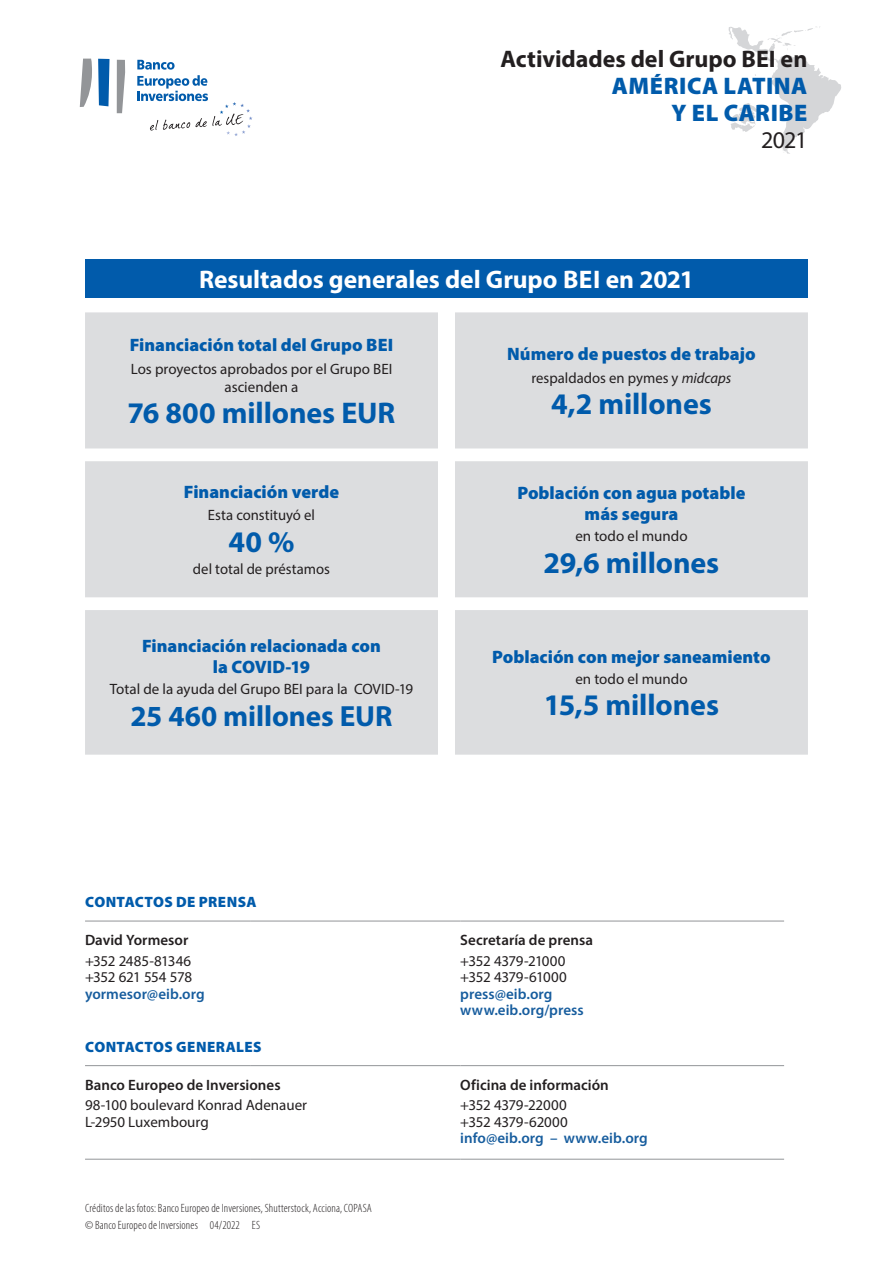
<style>
.page{position:relative;width:893px;height:1263px;background:#fff}
.page>*{position:absolute;margin:0;border:0;box-sizing:border-box;transform-origin:0 0}
.TEXTE_TABLEAU{font:700 30px "Myriad Pro";letter-spacing:-.005em;color:#015bab}
.TITRE_TABLEAU_BLEU{font:700 30px "Myriad Pro";letter-spacing:-.005em;color:#015bab}
.TITRE_TABLEAU_BLEU-2{font:700 29.25px "Myriad Pro";letter-spacing:-.005em;color:#015bab}
.TITRE_TABLEAU_BLANC{font:700 25.5px "Myriad Pro";color:#fff}
._01_GROS_TITRE_EIB_G{font:700 24px "Myriad Pro";color:#231f20}
._01_GROS_TITRE_PAYS{font:900 24px "Myriad Pro";letter-spacing:.025em;color:#015bab}
._01_GROS_TITRE_PAYS-2{font:24px "Myriad Pro";color:#231f20}
.TITRE_TABLEAU_BLEU-3{font:900 18px/21px "Myriad Pro";color:#015bab;text-align:center}
.TEXTE_CONTACT{font:15px "Myriad Pro";letter-spacing:-.01em;color:#231f20}
.TEXTE_TABLEAU-2{font:15px/18px "Myriad Pro";color:#231f20;text-align:center}
.TITRE_CONTACT{font:600 15px "Myriad Pro";color:#231f20}
.TEXTE_CONTACT-2{font:600 15px "Myriad Pro";letter-spacing:.005em;color:#175d9e}
.TITRE_TABLEAU_BLEU-4{font:15px "Myriad Pro";color:#231f20}
.TITRE_PRESS_GENERAL{font:900 15px "Myriad Pro";letter-spacing:.02em;color:#015bab}
.TEXTE_CREDITS{font:300 condensed 12px "Myriad Pro";letter-spacing:.01em;color:#231f20}
.s1{font-style:italic}
</style>
<div class="page">
<svg style="left:728px;top:26px;width:113px;height:128px"></svg>
<svg style="left:80px;top:59px;width:12px;height:48px"></svg>
<svg style="left:98px;top:59px;width:12px;height:47px"></svg>
<svg style="left:117px;top:60px;width:8px;height:53px"></svg>
<svg style="left:137px;top:60px;width:115px;height:76px"></svg>
<hr style="left:85px;top:921px;width:166px;height:1px;background:#939598">
<hr style="left:251px;top:921px;width:209px;height:1px;background:#939598">
<hr style="left:460px;top:921px;width:324px;height:1px;background:#939598">
<hr style="left:85px;top:1065px;width:166px;height:1px;background:#939598">
<hr style="left:251px;top:1065px;width:209px;height:1px;background:#939598">
<hr style="left:460px;top:1065px;width:324px;height:1px;background:#939598">
<hr style="left:85px;top:1159px;width:166px;height:1px;background:#939598">
<hr style="left:251px;top:1159px;width:209px;height:1px;background:#939598">
<hr style="left:460px;top:1159px;width:324px;height:1px;background:#939598">
<div style="left:85px;top:259px;width:723px;height:39px;background:#015bab"></div>
<svg style="left:85px;top:312px;width:723px;height:443px;background:#dedfe1"></svg>
<p class="_01_GROS_TITRE_EIB_G" style="left:501px;top:43px;width:308px">Actividades del Grupo BEI en</p>
<p class="_01_GROS_TITRE_PAYS" style="left:612px;top:70px;width:197px">AMÉRICA LATINA</p>
<p class="_01_GROS_TITRE_PAYS" style="left:671px;top:97px;width:137px">Y EL CARIBE</p>
<p class="_01_GROS_TITRE_PAYS-2" style="left:761px;top:125px;width:48px">2021</p>
<p class="TITRE_TABLEAU_BLANC" style="left:199px;top:263px;width:496px">Resultados generales del Grupo BEI en 2021</p>
<p class="TITRE_TABLEAU_BLEU-3" style="left:130px;top:334px;width:265px">Financiación total del Grupo BEI</p>
<p class="TEXTE_TABLEAU-2" style="left:131px;top:359px;width:263px">Los proyectos aprobados por el Grupo BEI ascienden a</p>
<p class="TEXTE_TABLEAU" style="left:128px;top:393px;width:269px">76 800 millones EUR</p>
<p class="TITRE_TABLEAU_BLEU-3" style="left:184px;top:481px;width:157px">Financiación verde</p>
<p class="TEXTE_TABLEAU-2" style="left:208px;top:506px;width:109px">Esta constituyó el</p>
<p class="TITRE_TABLEAU_BLEU" style="left:229px;top:522px;width:67px">40 %</p>
<p class="TEXTE_TABLEAU-2" style="left:193px;top:560px;width:139px">del total de préstamos</p>
<p class="TITRE_TABLEAU_BLEU-3" style="left:142px;top:635px;width:240px">Financiación relacionada con la COVID-19</p>
<p class="TITRE_TABLEAU_BLEU-4" style="left:110px;top:680px;width:305px">Total de la ayuda del Grupo BEI para la COVID-19</p>
<p class="TITRE_TABLEAU_BLEU-2" style="left:130px;top:697px;width:264px">25 460 millones EUR</p>
<p class="TITRE_TABLEAU_BLEU-3" style="left:507px;top:343px;width:250px">Número de puestos de trabajo</p>
<p class="TEXTE_TABLEAU-2" style="left:531px;top:368px;width:201px">respaldados en pymes y <span class="s1">midcaps</span></p>
<p class="TEXTE_TABLEAU" style="left:551px;top:384px;width:162px">4,2 millones</p>
<p class="TITRE_TABLEAU_BLEU-3" style="left:517px;top:482px;width:230px">Población con agua potable más segura</p>
<p class="TITRE_TABLEAU_BLEU-4" style="left:575px;top:527px;width:114px">en todo el mundo</p>
<p class="TITRE_TABLEAU_BLEU" style="left:544px;top:543px;width:177px">29,6 millones</p>
<p class="TITRE_TABLEAU_BLEU-3" style="left:492px;top:646px;width:280px">Población con mejor saneamiento</p>
<p class="TITRE_TABLEAU_BLEU-4" style="left:575px;top:670px;width:114px">en todo el mundo</p>
<p class="TITRE_TABLEAU_BLEU" style="left:544px;top:686px;width:177px">15,5 millones</p>
<p class="TITRE_PRESS_GENERAL" style="left:85px;top:892px;width:173px">CONTACTOS DE PRENSA</p>
<p class="TITRE_CONTACT" style="left:85px;top:930px;width:105px">David Yormesor</p>
<p class="TEXTE_CONTACT" style="left:85px;top:951px;width:108px">+352 2485-81346</p>
<p class="TEXTE_CONTACT" style="left:85px;top:968px;width:109px">+352 621 554 578</p>
<p class="TEXTE_CONTACT-2" style="left:85px;top:984px;width:121px">yormesor@eib.org</p>
<p class="TITRE_PRESS_GENERAL" style="left:85px;top:1037px;width:178px">CONTACTOS GENERALES</p>
<p class="TITRE_CONTACT" style="left:85px;top:1075px;width:197px">Banco Europeo de Inversiones</p>
<p class="TEXTE_CONTACT" style="left:85px;top:1096px;width:224px">98-100 boulevard Konrad Adenauer</p>
<p class="TEXTE_CONTACT" style="left:85px;top:1112px;width:125px">L-2950 Luxembourg</p>
<p class="TEXTE_CREDITS" style="left:85px;top:1201px;width:288px">Créditos de las fotos: Banco Europeo de Inversiones, Shutterstock, Acciona, COPASA</p>
<p class="TEXTE_CREDITS" style="left:85px;top:1218px;width:177px">© Banco Europeo de Inversiones 04/2022 ES</p>
<p class="TITRE_CONTACT" style="left:460px;top:930px;width:134px">Secretaría de prensa</p>
<p class="TEXTE_CONTACT" style="left:460px;top:951px;width:107px">+352 4379-21000</p>
<p class="TEXTE_CONTACT" style="left:460px;top:968px;width:108px">+352 4379-61000</p>
<p class="TEXTE_CONTACT-2" style="left:460px;top:984px;width:94px">press@eib.org</p>
<p class="TEXTE_CONTACT-2" style="left:460px;top:1001px;width:125px">www.eib.org/press</p>
<p class="TITRE_CONTACT" style="left:460px;top:1075px;width:150px">Oficina de información</p>
<p class="TEXTE_CONTACT" style="left:460px;top:1096px;width:108px">+352 4379-22000</p>
<p class="TEXTE_CONTACT" style="left:460px;top:1112px;width:109px">+352 4379-62000</p>
<p class="TEXTE_CONTACT-2" style="left:460px;top:1129px;width:189px">info@eib.org – www.eib.org</p>
</div>
